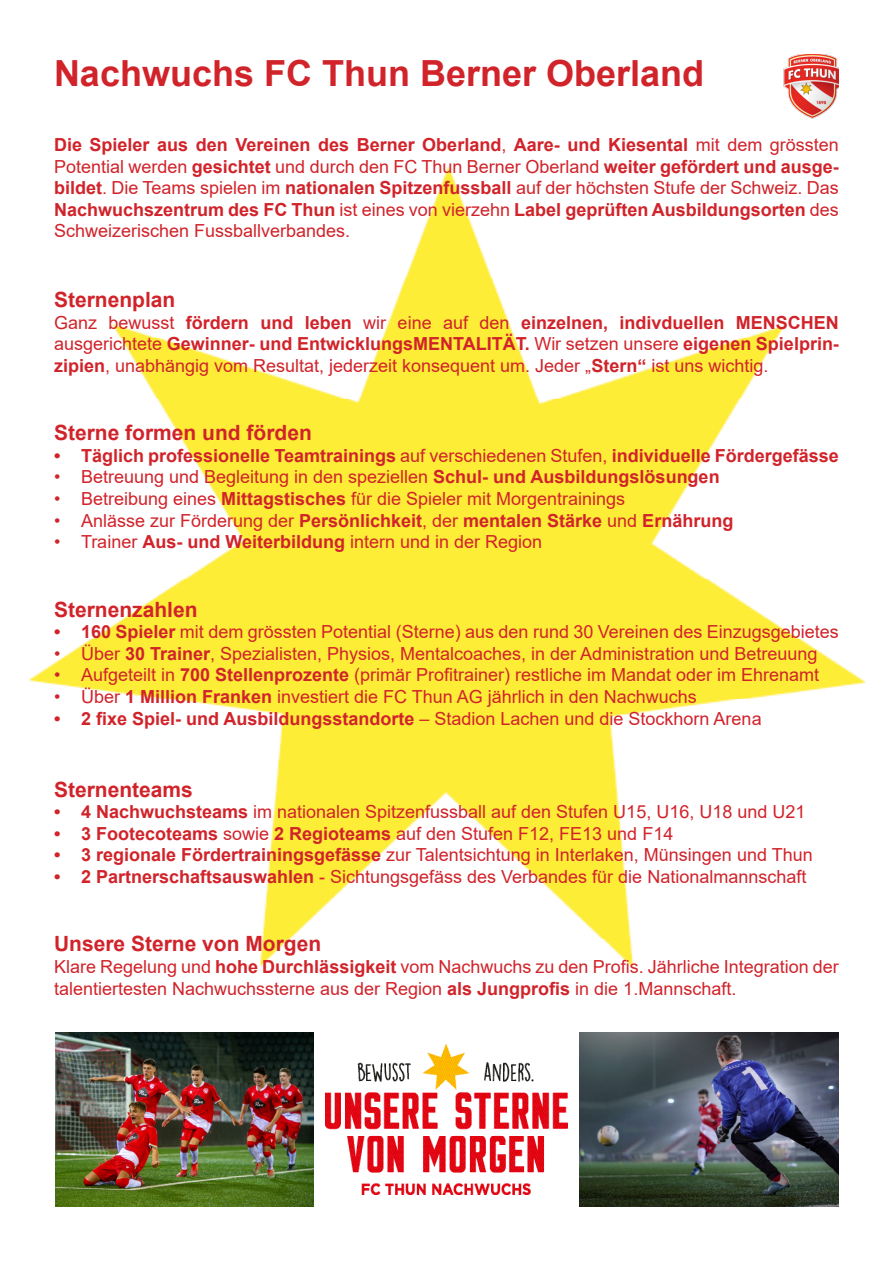
<style>
.page{position:relative;width:893px;height:1263px;background:#fff}
.page>*{position:absolute;margin:0;border:0;box-sizing:border-box;transform-origin:0 0}
.t1{font:700 36px "Arial";color:#d1232a}
.t2{font:700 21px "Arial";color:#d1232a}
.t3{font:18px/21.6px "Arial";color:#d1232a;text-align:justify}
.t4{font:700 18px/21.6px "Arial";color:#d1232a;text-align:justify}
.s1{font-weight:400}
.s2{font-weight:700}
</style>
<div class="page">
<img style="left:29px;top:166px;width:837px;height:801px">
<img style="left:580px;top:1032px;width:259px;height:174px">
<img style="left:326px;top:1044px;width:242px;height:150px">
<img style="left:783px;top:54px;width:56px;height:65px">
<img style="left:55px;top:1033px;width:258px;height:173px">
<p class="t1" style="left:54px;top:48px;width:652px">Nachwuchs FC Thun Berner Oberland</p>
<p class="t4" style="left:54px;top:134px;width:786px">Die Spieler aus den Vereinen des Berner Oberland<span class="s1">,</span> Aare- und Kiesental <span class="s1">mit dem grössten Potential werden</span> gesichtet <span class="s1">und durch den FC Thun Berner Oberland</span> weiter gefördert und ausge&shy;bildet<span class="s1">. Die Teams spielen im</span> nationalen Spitzenfussball <span class="s1">auf der höchsten Stufe der Schweiz. Das </span>Nachwuchszentrum des FC Thun <span class="s1">ist eines von vierzehn</span> Label geprüften Ausbildungsorten <span class="s1">des Schweizerischen Fussballverbandes.</span></p>
<p class="t2" style="left:54px;top:285px;width:123px">Sternenplan</p>
<p class="t3" style="left:54px;top:311px;width:786px">Ganz bewusst <span class="s2">fördern und leben</span> wir eine auf den <span class="s2">einzelnen, indivduellen MENSCHEN </span>ausgerichtete <span class="s2">Gewinner- und EntwicklungsMENTALITÄT.</span> Wir setzen unsere <span class="s2">eigenen Spielprin&shy;zipien</span>, unabhängig vom Resultat, jederzeit konsequent um. Jeder „<span class="s2">Stern“</span> ist uns wichtig.</p>
<p class="t2" style="left:54px;top:418px;width:259px">Sterne formen und förden</p>
<p class="t4" style="left:54px;top:445px;width:786px">• Täglich professionelle Teamtrainings <span class="s1">auf verschiedenen Stufen,</span> individuelle Fördergefässe</p>
<p class="t3" style="left:54px;top:466px;width:667px">• Betreuung und Begleitung in den speziellen <span class="s2">Schul- und Ausbildungslösungen</span></p>
<p class="t3" style="left:54px;top:488px;width:573px">• Betreibung eines <span class="s2">Mittagstisches</span> für die Spieler mit Morgentrainings</p>
<p class="t4" style="left:54px;top:510px;width:681px"><span class="s1">• Anlässe zur Förderung der</span> Persönlichkeit<span class="s1">, der</span> mentalen Stärke <span class="s1">und</span> Ernährung</p>
<p class="t3" style="left:54px;top:531px;width:490px">• Trainer <span class="s2">Aus- und Weiterbildung</span> intern und in der Region</p>
<p class="t2" style="left:54px;top:594px;width:145px">Sternenzahlen</p>
<p class="t3" style="left:54px;top:621px;width:786px"><span class="s2">• 160 Spieler</span> mit dem grössten Potential (Sterne) aus den rund 30 Vereinen des Einzugsgebietes</p>
<p class="t3" style="left:54px;top:642px;width:765px">• Über <span class="s2">30 Trainer</span>, Spezialisten, Physios, Mentalcoaches, in der Administration und Betreuung</p>
<p class="t3" style="left:54px;top:664px;width:767px">• Aufgeteilt in <span class="s2">700 Stellenprozente</span> (primär Profitrainer) restliche im Mandat oder im Ehrenamt</p>
<p class="t3" style="left:54px;top:686px;width:644px">• Über <span class="s2">1 Million Franken</span> investiert die FC Thun AG jährlich in den Nachwuchs</p>
<p class="t4" style="left:54px;top:708px;width:709px">• 2 fixe Spiel- und Ausbildungsstandorte <span class="s1">– Stadion Lachen und die Stockhorn Arena</span></p>
<p class="t2" style="left:54px;top:774px;width:140px">Sternenteams</p>
<p class="t3" style="left:54px;top:801px;width:753px"><span class="s2">• 4 Nachwuchsteams</span> im nationalen Spitzenfussball auf den Stufen U15, U16, U18 und U21</p>
<p class="t3" style="left:54px;top:822px;width:621px"><span class="s2">• 3 Footecoteams</span> sowie <span class="s2">2 Regioteams</span> auf den Stufen F12, FE13 und F14</p>
<p class="t3" style="left:54px;top:844px;width:760px"><span class="s2">• 3 regionale Fördertrainingsgefässe</span> zur Talentsichtung in Interlaken, Münsingen und Thun</p>
<p class="t3" style="left:54px;top:866px;width:754px"><span class="s2">• 2 Partnerschaftsauswahlen</span> - Sichtungsgefäss des Verbandes für die Nationalmannschaft</p>
<p class="t2" style="left:54px;top:929px;width:269px">Unsere Sterne von Morgen</p>
<p class="t3" style="left:54px;top:956px;width:786px">Klare Regelung und <span class="s2">hohe Durchlässigkeit</span> vom Nachwuchs zu den Profis. Jährliche Integration der talentiertesten Nachwuchssterne aus der Region <span class="s2">als Jungprofis</span> in die 1.Mannschaft.</p>
</div>
